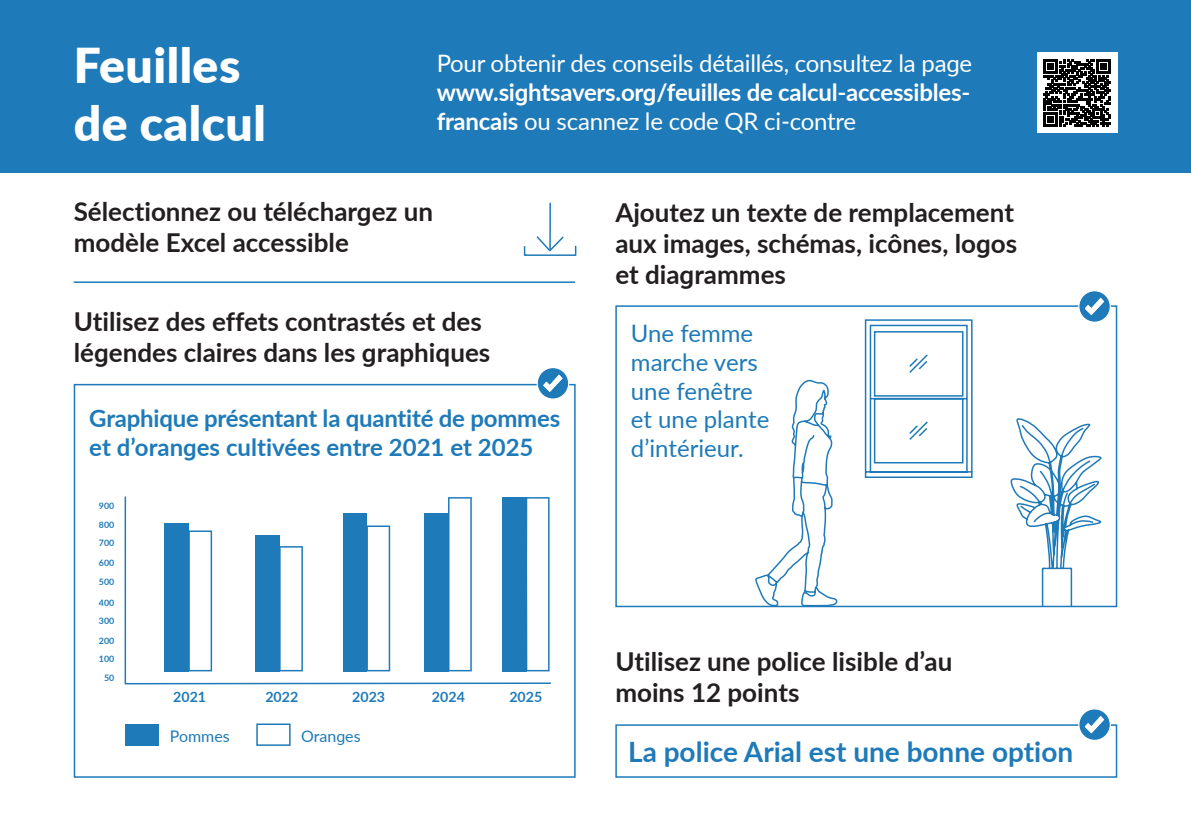
<style>
.page{position:relative;width:1191px;height:840px;background:#fff}
.page>*{position:absolute;margin:0;border:0;box-sizing:border-box;transform-origin:0 0}
.H2_Smaller{font:900 48px/57.6px "Lato";letter-spacing:.01em;color:#fff}
.P_-_12pt_White{font:700 28px "Lato";color:#1e7ab8}
.H3_-_Bold_13{font:700 26px/31.2px "Lato";color:#231f20}
.t1{font:24px/28.8px "Lato";letter-spacing:-.01em;color:#fff;text-align:justify}
.P_-_Bold_examples{font:700 24px/28.8px "Lato";letter-spacing:-.01em;color:#1e7ab8}
.P_-_Bold_examples-2{font:24px/28.8px "Lato";color:#1e7ab8}
.t2{font:16px "Lato";color:#1e7ab8}
.t3{font:700 14.2px "Lato";color:#1e7ab8}
.t4{font:700 8.8px "Lato";color:#1e7ab8}
.s1{font-weight:700}
</style>
<div class="page">
<div style="left:0;top:0;width:1191px;height:172px;background:#1e7ab8"></div>
<hr style="left:74px;top:281px;width:501px;height:2px;background:#1e7ab8">
<svg style="left:1010px;top:418px;width:92px;height:186px"></svg>
<svg style="left:755px;top:379px;width:83px;height:225px"></svg>
<svg style="left:864px;top:319px;width:109px;height:159px"></svg>
<div style="left:615px;top:305px;width:502px;height:302px;border:2px solid #1e7ab8"></div>
<div style="left:615px;top:724px;width:502px;height:53px;border:2px solid #1e7ab8"></div>
<div style="left:126px;top:723px;width:32px;height:21px;background:#1e7ab8"></div>
<div style="left:256px;top:723px;width:34px;height:22px;border:1px solid #1e7ab8"></div>
<svg style="left:124px;top:496px;width:427px;height:188px"></svg>
<div style="left:74px;top:383px;width:501px;height:394px;border:2px solid #1e7ab8"></div>
<div style="left:524px;top:245px;width:52px;height:11px;border:2px solid #1e7ab8"></div>
<svg style="left:535px;top:236px;width:30px;height:16px"></svg>
<hr style="left:549px;top:203px;width:2px;height:46px;background:#1e7ab8">
<svg style="left:536px;top:368px;width:34px;height:31px"></svg>
<svg style="left:1077px;top:291px;width:34px;height:31px"></svg>
<svg style="left:1077px;top:709px;width:34px;height:31px"></svg>
<div style="left:1036px;top:53px;width:81px;height:80px;background:#fff"></div>
<svg style="left:1043px;top:59px;width:67px;height:67px"></svg>
<p class="H2_Smaller" style="left:74px;top:35px;width:194px">Feuilles de calcul</p>
<p class="t1" style="left:437px;top:48px;width:537px">Pour obtenir des conseils détaillés, consultez la page <span class="s1">www.sightsavers.org/feuilles de calcul-accessibles&shy;francais</span> ou scannez le code QR ci-contre</p>
<p class="H3_-_Bold_13" style="left:74px;top:195px;width:361px">Sélectionnez ou téléchargez un modèle Excel accessible</p>
<p class="H3_-_Bold_13" style="left:615px;top:195px;width:403px">Ajoutez un texte de remplacement aux images, schémas, icônes, logos et diagrammes</p>
<p class="H3_-_Bold_13" style="left:74px;top:304px;width:418px">Utilisez des effets contrastés et des légendes claires dans les graphiques</p>
<p class="P_-_Bold_examples" style="left:89px;top:403px;width:472px">Graphique présentant la quantité de pommes et d’oranges cultivées entre 2021 et 2025</p>
<p class="t4" style="left:99px;top:499px;width:17px">900</p>
<p class="t4" style="left:99px;top:517px;width:17px">800</p>
<p class="t4" style="left:99px;top:536px;width:17px">700</p>
<p class="t4" style="left:99px;top:556px;width:17px">600</p>
<p class="t4" style="left:99px;top:575px;width:17px">500</p>
<p class="t4" style="left:99px;top:596px;width:17px">400</p>
<p class="t4" style="left:99px;top:614px;width:17px">300</p>
<p class="t4" style="left:99px;top:634px;width:17px">200</p>
<p class="t4" style="left:99px;top:652px;width:17px">100</p>
<p class="t4" style="left:104px;top:670px;width:12px">50</p>
<p class="t3" style="left:173px;top:686px;width:34px">2021</p>
<p class="t3" style="left:265px;top:686px;width:34px">2022</p>
<p class="t3" style="left:352px;top:686px;width:34px">2023</p>
<p class="t3" style="left:432px;top:686px;width:34px">2024</p>
<p class="t3" style="left:509px;top:686px;width:34px">2025</p>
<p class="t2" style="left:170px;top:724px;width:61px">Pommes</p>
<p class="t2" style="left:301px;top:724px;width:61px">Oranges</p>
<p class="P_-_Bold_examples-2" style="left:631px;top:317px;width:140px">Une femme marche vers une fenêtre et une plante d’intérieur.</p>
<p class="H3_-_Bold_13" style="left:615px;top:644px;width:338px">Utilisez une police lisible d’au moins 12 points</p>
<p class="P_-_12pt_White" style="left:628px;top:731px;width:446px">La police Arial est une bonne option</p>
</div>
